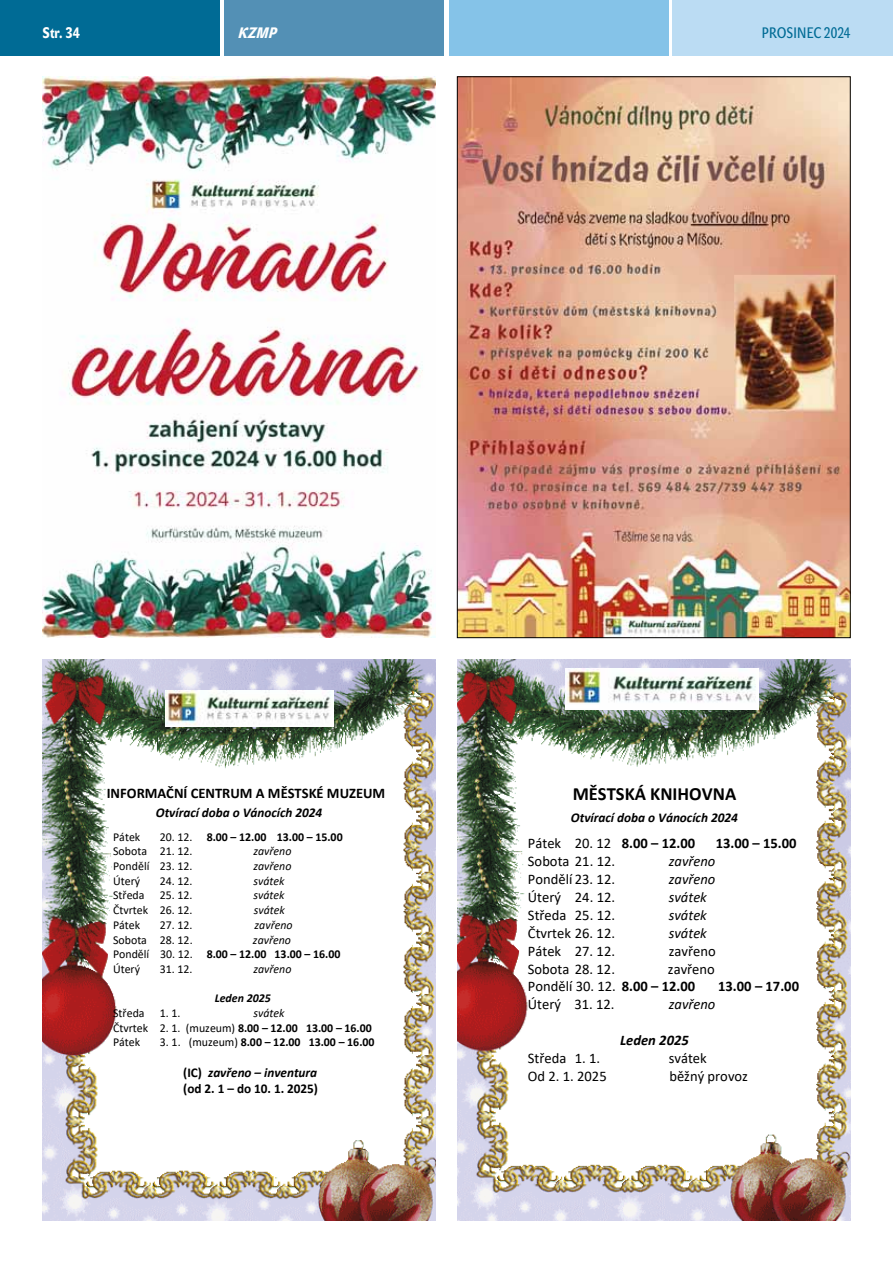
<style>
.page{position:relative;width:893px;height:1263px;background:#fff}
.page>*{position:absolute;margin:0;border:0;box-sizing:border-box;transform-origin:0 0}
.t1{font:700 18.6px "Calibri";color:#000}
.t2{font:15px "John Sans Cond Text Pro";letter-spacing:.005em;color:#006b95}
.t3{font:700 15px "John Sans Cond Med Pro";color:#fff}
.t4{font:italic 700 15px "John Sans Cond Med Pro";color:#fff}
.t5{font:14.7px/18px "Calibri";color:#000}
.t6{font:700 14.7px "Calibri";color:#000}
.t7{font:italic 14.7px "Calibri";color:#000}
.t8{font:italic 700 14.7px "Calibri";color:#000}
.t9{font:italic 700 13.35px "Calibri";color:#000}
.t10{font:700 13.35px/16.4px "Calibri";color:#000}
.t11{font:12px/14.7px "Calibri";color:#000}
.t12{font:700 12px/14.7px "Calibri";color:#000}
.t13{font:italic 12px "Calibri";color:#000}
.t14{font:italic 700 12px "Calibri";color:#000}
.s1{font-weight:400}
.s2{font-weight:400;font-style:italic}
.s3{font-style:italic}
.s4{font-weight:700}
</style>
<div class="page">
<div style="left:0;top:0;width:219px;height:55px;background:#006b95"></div>
<div style="left:225px;top:0;width:219px;height:55px;background:#5390b5"></div>
<div style="left:449px;top:0;width:219px;height:55px;background:#85c3e8"></div>
<div style="left:672px;top:0;width:221px;height:55px;background:#bbdcf3"></div>
<img style="left:43px;top:77px;width:393px;height:561px">
<img style="left:459px;top:79px;width:389px;height:557px">
<img style="left:43px;top:659px;width:393px;height:561px">
<img style="left:166px;top:691px;width:167px;height:36px">
<img style="left:457px;top:659px;width:393px;height:561px">
<img style="left:565px;top:669px;width:193px;height:41px">
<p class="t3" style="left:43px;top:27px;width:39px">Str. 34</p>
<p class="t4" style="left:238px;top:28px;width:40px">KZMP</p>
<p class="t2" style="left:762px;top:27px;width:90px">PROSINEC 2024</p>
<p class="t6" style="left:107px;top:787px;width:280px">INFORMAČNÍ CENTRUM A MĚSTSKÉ MUZEUM</p>
<p class="t9" style="left:156px;top:807px;width:168px">Otvírací doba o Vánocích 2024</p>
<p class="t11" style="left:113px;top:830px;width:29px">Pátek</p>
<p class="t12" style="left:113px;top:830px;width:231px;text-indent:47px"><span class="s1">20. 12.</span> 8.00 – 12.00 13.00 – 15.00<br><span class="s1">Sobota 21. 12.</span></p>
<p class="t13" style="left:253px;top:846px;width:39px">zavřeno</p>
<p class="t11" style="left:113px;top:860px;width:81px">Pondělí 23. 12.</p>
<p class="t13" style="left:253px;top:861px;width:39px">zavřeno</p>
<p class="t11" style="left:113px;top:874px;width:29px">Úterý</p>
<p class="t11" style="left:160px;top:874px;width:34px">24. 12.</p>
<p class="t13" style="left:253px;top:876px;width:33px">svátek</p>
<p class="t11" style="left:113px;top:889px;width:33px">Středa</p>
<p class="t11" style="left:160px;top:889px;width:34px">25. 12.</p>
<p class="t13" style="left:253px;top:890px;width:33px">svátek</p>
<p class="t11" style="left:113px;top:904px;width:81px">Čtvrtek 26. 12.</p>
<p class="t13" style="left:254px;top:905px;width:33px">svátek</p>
<p class="t11" style="left:113px;top:918px;width:29px">Pátek</p>
<p class="t11" style="left:160px;top:918px;width:34px">27. 12.</p>
<p class="t13" style="left:255px;top:920px;width:40px">zavřeno</p>
<p class="t11" style="left:113px;top:933px;width:81px">Sobota 28. 12.</p>
<p class="t12" style="left:113px;top:933px;width:229px;text-indent:140px"><span class="s2">zavřeno<br></span><span class="s1">Pondělí 30. 12.</span> 8.00 – 12.00 13.00 – 16.00<br><span class="s1">Úterý</span></p>
<p class="t11" style="left:160px;top:962px;width:34px">31. 12.</p>
<p class="t13" style="left:253px;top:964px;width:39px">zavřeno</p>
<p class="t14" style="left:215px;top:993px;width:57px">Leden 2025</p>
<p class="t11" style="left:113px;top:1007px;width:33px">Středa</p>
<p class="t11" style="left:160px;top:1007px;width:22px">1. 1.</p>
<p class="t11" style="left:113px;top:1007px;width:260px;text-indent:140px"><span class="s3">svátek<br></span>Čtvrtek 2. 1. (muzeum) <span class="s4">8.00 – 12.00 13.00 – 16.00<br></span>Pátek</p>
<p class="t12" style="left:160px;top:1036px;width:216px"><span class="s1">3. 1. (muzeum)</span> 8.00 – 12.00 13.00 – 16.00</p>
<p class="t10" style="left:183px;top:1065px;width:136px">(IC) <span class="s3">zavřeno – inventura </span>(od 2. 1 – do 10. 1. 2025)</p>
<p class="t1" style="left:573px;top:786px;width:165px">MĚSTSKÁ KNIHOVNA</p>
<p class="t9" style="left:571px;top:812px;width:169px">Otvírací doba o Vánocích 2024</p>
<p class="t5" style="left:528px;top:835px;width:169px">Pátek 20. 12 <span class="s4">8.00 – 12.00</span></p>
<p class="t6" style="left:716px;top:837px;width:82px">13.00 – 15.00</p>
<p class="t5" style="left:528px;top:853px;width:89px">Sobota 21. 12.</p>
<p class="t7" style="left:669px;top:855px;width:48px">zavřeno</p>
<p class="t5" style="left:528px;top:871px;width:89px">Pondělí 23. 12.</p>
<p class="t7" style="left:669px;top:873px;width:48px">zavřeno</p>
<p class="t5" style="left:528px;top:889px;width:89px">Úterý 24. 12.</p>
<p class="t7" style="left:669px;top:891px;width:40px">svátek</p>
<p class="t5" style="left:528px;top:907px;width:89px">Středa 25. 12.</p>
<p class="t7" style="left:669px;top:909px;width:40px">svátek</p>
<p class="t5" style="left:528px;top:925px;width:89px">Čtvrtek 26. 12.</p>
<p class="t7" style="left:669px;top:927px;width:40px">svátek</p>
<p class="t5" style="left:528px;top:943px;width:89px">Pátek 27. 12.</p>
<p class="t5" style="left:669px;top:943px;width:49px">zavřeno</p>
<p class="t5" style="left:528px;top:961px;width:89px">Sobota 28. 12.</p>
<p class="t5" style="left:528px;top:961px;width:188px;text-indent:140px">zavřeno<br>Pondělí 30. 12. <span class="s4">8.00 – 12.00</span></p>
<p class="t6" style="left:718px;top:980px;width:82px">13.00 – 17.00</p>
<p class="t5" style="left:528px;top:997px;width:88px">Úterý 31. 12.</p>
<p class="t7" style="left:669px;top:998px;width:48px">zavřeno</p>
<p class="t8" style="left:620px;top:1034px;width:70px">Leden 2025</p>
<p class="t5" style="left:528px;top:1050px;width:74px">Středa 1. 1.</p>
<p class="t5" style="left:669px;top:1050px;width:39px">svátek</p>
<p class="t5" style="left:528px;top:1068px;width:80px">Od 2. 1. 2025</p>
<p class="t5" style="left:669px;top:1068px;width:80px">běžný provoz</p>
</div>
